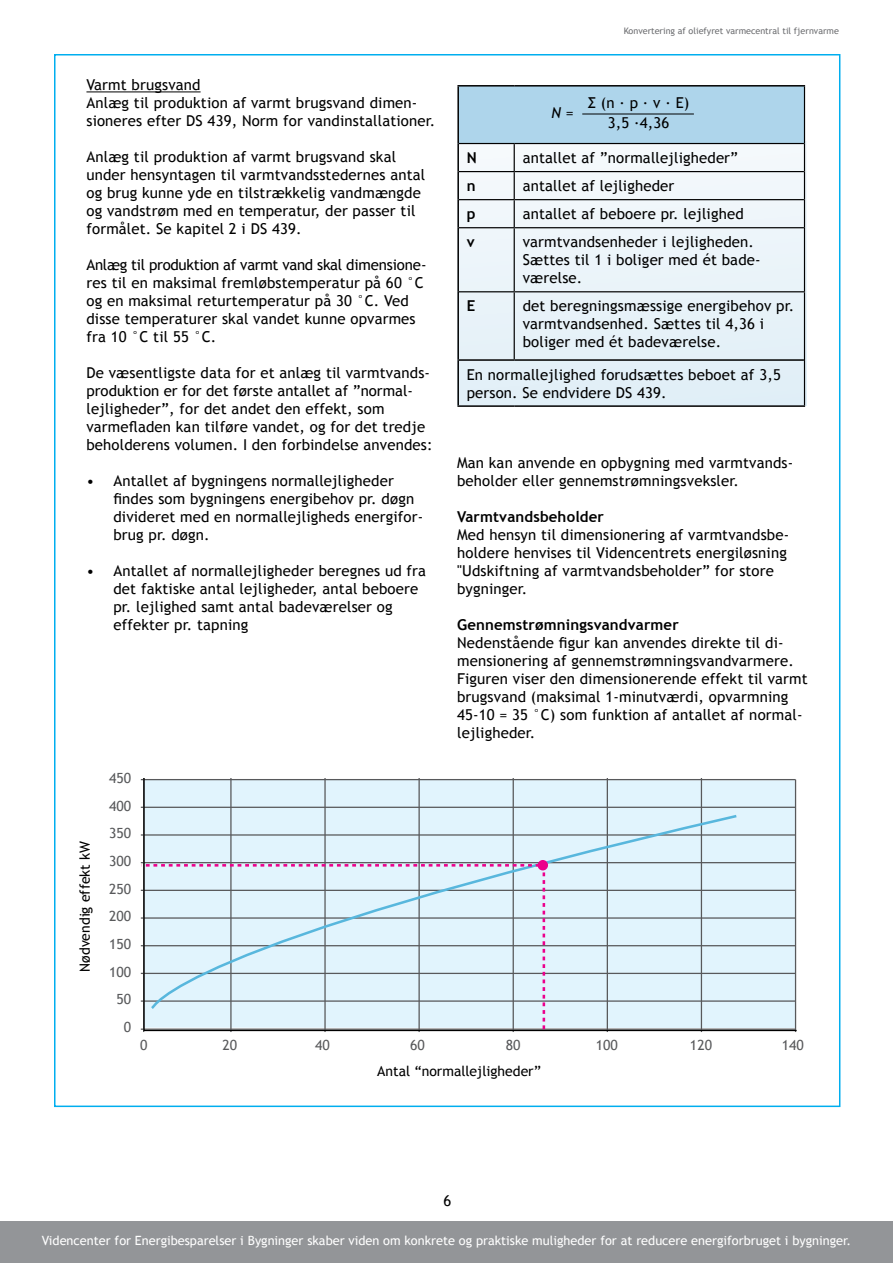
<style>
.page{position:relative;width:893px;height:1263px;background:#fff}
.page>*{position:absolute;margin:0;border:0;box-sizing:border-box;transform-origin:0 0}
.t1{font:15px/18px "Trebuchet MS";letter-spacing:.01em;color:#000}
.t2{font:700 15px "Trebuchet MS";letter-spacing:.01em;color:#000}
.t3{font:italic 15px "Trebuchet MS";color:#000}
.t4{font:13.95px/27.6px "Trebuchet MS";color:#58595b;text-align:right}
.t5{font:13.95px "Trebuchet MS";color:#000}
.t6{font:12.75px "Trebuchet MS";color:#fff}
.t7{font:9px "Trebuchet MS";color:#6d6e71}
.s1{font-style:normal}
</style>
<div class="page">
<div style="left:0;top:1221px;width:893px;height:42px;background:#939598"></div>
<hr style="left:86px;top:91px;width:115px;height:1px;background:#000">
<hr style="left:141px;top:862px;width:654px;height:1px;background:#58595b">
<hr style="left:141px;top:834px;width:654px;height:2px;background:#58595b">
<hr style="left:141px;top:807px;width:654px;height:1px;background:#58595b">
<hr style="left:141px;top:779px;width:654px;height:1px;background:#58595b">
<svg style="left:143px;top:778px;width:654px;height:254px;background:#d4e5ed"></svg>
<svg style="left:149px;top:813px;width:590px;height:198px;background:#d7eaf3"></svg>
<svg style="left:140px;top:863px;width:406px;height:169px;background:#d5e5ef"></svg>
<div style="left:538px;top:860px;width:10px;height:10px;background:#ec008c;border-radius:50%"></div>
<div style="left:457px;top:142px;width:349px;height:263px;background:#eaf4f9"></div>
<div style="left:458px;top:86px;width:346px;height:58px;background:#aed5eb"></div>
<hr style="left:804px;top:87px;width:1px;height:57px;background:#000">
<hr style="left:459px;top:143px;width:55px;height:1px;background:#000">
<hr style="left:514px;top:143px;width:290px;height:1px;background:#000">
<hr style="left:459px;top:171px;width:55px;height:1px;background:#000">
<hr style="left:514px;top:171px;width:290px;height:1px;background:#000">
<hr style="left:459px;top:199px;width:55px;height:1px;background:#000">
<hr style="left:514px;top:199px;width:290px;height:1px;background:#000">
<hr style="left:459px;top:227px;width:55px;height:1px;background:#000">
<hr style="left:514px;top:227px;width:290px;height:1px;background:#000">
<svg style="left:514px;top:144px;width:1px;height:83px"></svg>
<svg style="left:804px;top:144px;width:1px;height:84px"></svg>
<hr style="left:514px;top:228px;width:1px;height:63px;background:#000">
<hr style="left:804px;top:228px;width:1px;height:63px;background:#000">
<hr style="left:459px;top:291px;width:55px;height:1px;background:#000">
<hr style="left:514px;top:291px;width:291px;height:1px;background:#000">
<hr style="left:514px;top:292px;width:1px;height:67px;background:#000">
<hr style="left:804px;top:292px;width:1px;height:68px;background:#000">
<hr style="left:804px;top:360px;width:1px;height:45px;background:#000">
<hr style="left:457px;top:85px;width:57px;height:2px;background:#000">
<hr style="left:457px;top:87px;width:2px;height:57px;background:#000">
<hr style="left:514px;top:85px;width:291px;height:2px;background:#000">
<hr style="left:457px;top:144px;width:2px;height:28px;background:#000">
<hr style="left:457px;top:172px;width:2px;height:28px;background:#000">
<hr style="left:457px;top:200px;width:2px;height:28px;background:#000">
<hr style="left:457px;top:228px;width:2px;height:64px;background:#000">
<hr style="left:457px;top:292px;width:2px;height:67px;background:#000">
<hr style="left:457px;top:359px;width:57px;height:2px;background:#000">
<hr style="left:457px;top:361px;width:2px;height:44px;background:#000">
<hr style="left:514px;top:359px;width:290px;height:2px;background:#000">
<hr style="left:457px;top:405px;width:57px;height:2px;background:#000">
<hr style="left:514px;top:405px;width:291px;height:2px;background:#000">
<hr style="left:582px;top:114px;width:112px;height:1px;background:#000">
<p class="t1" style="left:86px;top:76px;width:350px">Varmt brugsvand<br>Anlæg til produktion af varmt brugsvand dimen&shy;sioneres efter DS 439, Norm for vandinstallationer.</p>
<p class="t1" style="left:86px;top:148px;width:340px">Anlæg til produktion af varmt brugsvand skal under hensyntagen til varmtvandsstedernes antal og brug kunne yde en tilstrækkelig vandmængde og vandstrøm med en temperatur, der passer til formålet. Se kapitel 2 i DS 439.</p>
<p class="t1" style="left:86px;top:256px;width:342px">Anlæg til produktion af varmt vand skal dimensione&shy;res til en maksimal fremløbstemperatur på 60 °C og en maksimal returtemperatur på 30 °C. Ved disse temperaturer skal vandet kunne opvarmes fra 10 °C til 55 °C.</p>
<p class="t1" style="left:86px;top:364px;width:348px">De væsentligste data for et anlæg til varmtvands&shy;produktion er for det første antallet af ”normal&shy;lejligheder”, for det andet den effekt, som varmefladen kan tilføre vandet, og for det tredje beholderens volumen. I den forbindelse anvendes:</p>
<p class="t1" style="left:113px;top:472px;width:311px;text-indent:-27px">• Antallet af bygningens normallejligheder findes som bygningens energibehov pr. døgn divideret med en normallejligheds energifor&shy;brug pr. døgn.</p>
<p class="t1" style="left:113px;top:562px;width:314px;text-indent:-27px">• Antallet af normallejligheder beregnes ud fra det faktiske antal lejligheder, antal beboere pr. lejlighed samt antal badeværelser og effekter pr. tapning</p>
<p class="t5" style="left:77px;top:972px;width:133px;rotate:-90deg">Nødvendig effekt kW</p>
<p class="t4" style="left:109px;top:765px;width:24px">450<br>400<br>350<br>300<br>250<br>200<br>150<br>100<br>50<br>0</p>
<p class="t7" style="left:624px;top:26px;width:217px">Konvertering af oliefyret varmecentral til fjernvarme</p>
<p class="t3" style="left:551px;top:104px;width:24px">N <span class="s1">=</span></p>
<p class="t1" style="left:588px;top:94px;width:103px;line-height:19.5px;text-align:center">Σ (n ∙ p ∙ v ∙ E)<br>3,5 ∙4,36</p>
<p class="t2" style="left:467px;top:148px;width:12px">N</p>
<p class="t1" style="left:523px;top:149px;width:217px">antallet af ”normallejligheder”</p>
<p class="t2" style="left:467px;top:176px;width:10px">n</p>
<p class="t1" style="left:523px;top:177px;width:153px">antallet af lejligheder</p>
<p class="t2" style="left:467px;top:204px;width:10px">p</p>
<p class="t1" style="left:523px;top:205px;width:223px">antallet af beboere pr. lejlighed</p>
<p class="t2" style="left:467px;top:233px;width:9px">v</p>
<p class="t1" style="left:523px;top:233px;width:239px">varmtvandsenheder i lejligheden.<br>Sættes til 1 i boliger med ét bade&shy;værelse.</p>
<p class="t2" style="left:467px;top:297px;width:10px">E</p>
<p class="t1" style="left:523px;top:297px;width:273px">det beregningsmæssige energibehov pr. varmtvandsenhed. Sættes til 4,36 i boliger med ét badeværelse.</p>
<p class="t1" style="left:467px;top:365px;width:316px">En normallejlighed forudsættes beboet af 3,5 person. Se endvidere DS 439.</p>
<p class="t1" style="left:457px;top:454px;width:338px">Man kan anvende en opbygning med varmtvands&shy;beholder eller gennemstrømningsveksler.</p>
<p class="t2" style="left:457px;top:507px;width:148px">Varmtvandsbeholder</p>
<p class="t1" style="left:457px;top:526px;width:334px">Med hensyn til dimensionering af varmtvandsbe&shy;holdere henvises til Videncentrets energiløsning "Udskiftning af varmtvandsbeholder” for store bygninger.</p>
<p class="t2" style="left:457px;top:615px;width:223px">Gennemstrømningsvandvarmer</p>
<p class="t1" style="left:457px;top:634px;width:352px">Nedenstående figur kan anvendes direkte til di&shy;mensionering af gennemstrømningsvandvarmere.<br>Figuren viser den dimensionerende effekt til varmt brugsvand (maksimal 1-minutværdi, opvarmning 45-10 = 35 °C) som funktion af antallet af normal&shy;lejligheder.</p>
<p class="t4" style="left:140px;top:1032px;width:9px">0</p>
<p class="t4" style="left:222px;top:1032px;width:16px">20</p>
<p class="t4" style="left:315px;top:1032px;width:16px">40</p>
<p class="t4" style="left:410px;top:1032px;width:16px">60</p>
<p class="t4" style="left:506px;top:1032px;width:16px">80</p>
<p class="t4" style="left:596px;top:1032px;width:24px">100</p>
<p class="t4" style="left:690px;top:1032px;width:24px">120</p>
<p class="t4" style="left:782px;top:1032px;width:24px">140</p>
<p class="t5" style="left:377px;top:1063px;width:165px">Antal “normallejligheder”</p>
<p class="t1" style="left:443px;top:1192px;width:9px">6</p>
<p class="t6" style="left:42px;top:1233px;width:811px">Videncenter for Energibesparelser i Bygninger skaber viden om konkrete og praktiske muligheder for at reducere energiforbruget i bygninger.</p>
</div>
